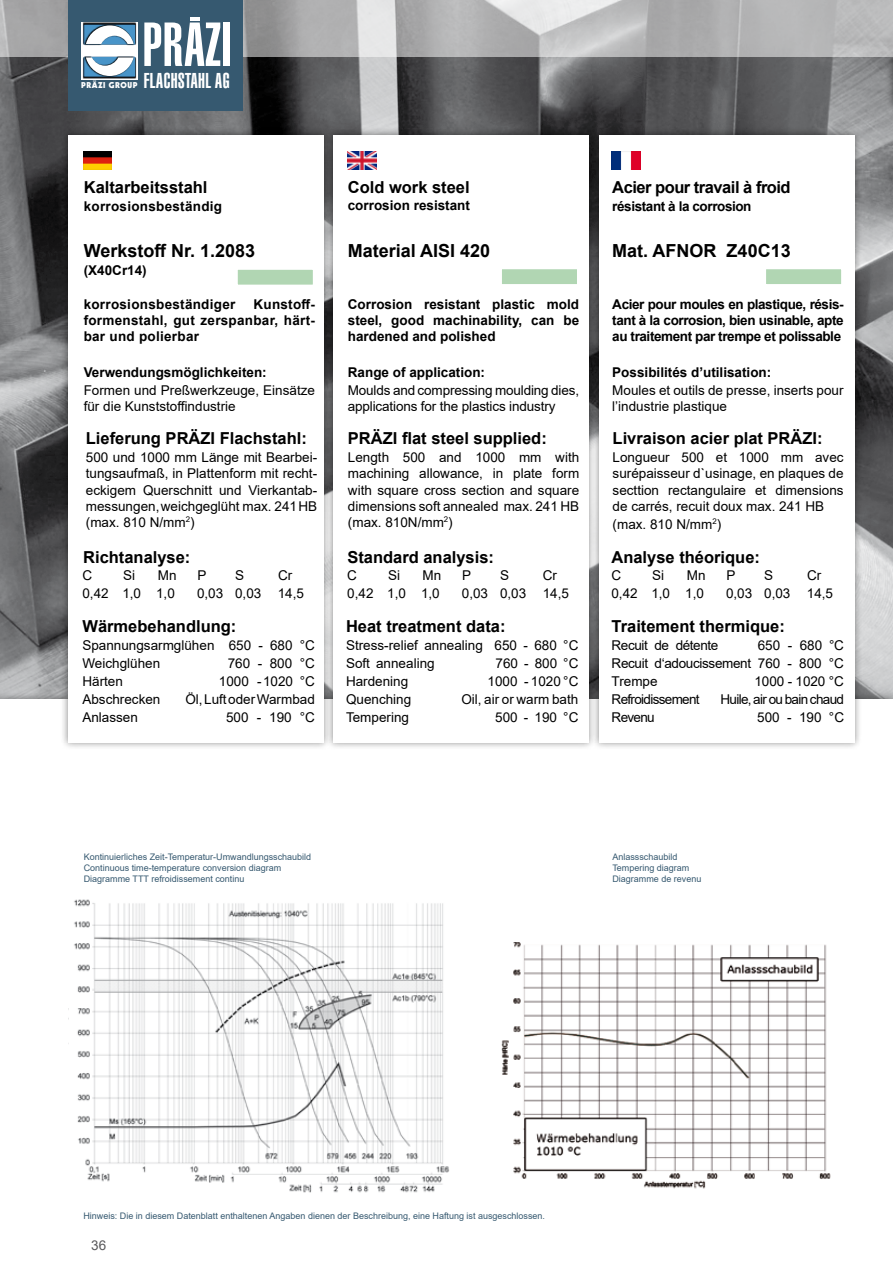
<style>
.page{position:relative;width:893px;height:1263px;background:#fff}
.page>*{position:absolute;margin:0;border:0;box-sizing:border-box;transform-origin:0 0}
.t1{font:900 extra-condensed 60.3px "Swiss 911 BT";letter-spacing:.02em;color:#fff}
.t2{font:900 extra-condensed 21px "Swiss 911 BT";letter-spacing:.02em;color:#fff}
.t3{font:700 18px "Arial";color:#000}
.t4{font:700 16.5px "Arial";color:#000}
.t5{font:700 16.5px "Arial";letter-spacing:-.03em;color:#000}
.t6{font:13.5px/16.2px "Arial";color:#000}
.t7{font:700 13.5px/16.2px "Arial";color:#000;text-align:justify}
.t8{font:700 13.5px "Arial";letter-spacing:.02em;color:#000}
.t9{font:13.5px "Arial";letter-spacing:-.05em;color:#000}
.t10{font:700 13.5px "Arial";letter-spacing:-.03em;color:#000}
.t11{font:13.5px "Arial";letter-spacing:-.03em;color:#000}
.t12{font:13.5px "Arial";color:#58585a}
.t13{font:9px/10.8px "Arial";color:#365970}
.t14{font:900 8.25px "Kabel LT Std";letter-spacing:.07em;color:#fff}
</style>
<div class="page">
<img style="left:0;top:57px;width:893px;height:635px">
<svg style="left:0;top:0;width:893px;height:57px;background:#b6b6b7"></svg>
<div style="left:60px;top:127px;width:271px;height:623px;background:#000;opacity:.45"></div>
<div style="left:68px;top:135px;width:255px;height:607px;background:#fff"></div>
<div style="left:325px;top:127px;width:271px;height:623px;background:#000;opacity:.45"></div>
<div style="left:333px;top:135px;width:255px;height:607px;background:#fff"></div>
<div style="left:591px;top:127px;width:271px;height:623px;background:#000;opacity:.45"></div>
<div style="left:599px;top:135px;width:255px;height:607px;background:#fff"></div>
<img style="left:612px;top:151px;width:28px;height:19px">
<img style="left:348px;top:151px;width:28px;height:19px">
<img style="left:84px;top:151px;width:28px;height:19px">
<svg style="left:766px;top:269px;width:76px;height:15px"></svg>
<svg style="left:502px;top:269px;width:75px;height:15px"></svg>
<svg style="left:237px;top:269px;width:76px;height:16px"></svg>
<img style="left:501px;top:942px;width:330px;height:247px">
<img style="left:68px;top:899px;width:382px;height:294px">
<div style="left:885px;top:49px;width:8px;height:63px;background:#000;opacity:.45"></div>
<hr style="left:892px;top:57px;width:1px;height:47px;background:#fff">
<div style="left:68px;top:0;width:175px;height:111px;background:#365970"></div>
<div style="left:81px;top:22px;width:57px;height:57px;background:#fff"></div>
<img style="left:82px;top:59px;width:54px;height:20px">
<img style="left:84px;top:56px;width:51px;height:1px">
<svg style="left:83px;top:57px;width:53px;height:21px"></svg>
<img style="left:82px;top:23px;width:54px;height:20px">
<img style="left:85px;top:45px;width:49px;height:1px">
<svg style="left:83px;top:24px;width:53px;height:21px"></svg>
<svg style="left:190px;top:17px;width:10px;height:3px"></svg>
<h1 class="t1" style="left:143px;top:12px;width:90px">PRAZI</h1>
<p class="t14" style="left:81px;top:80px;width:58px">PRÄZI GROUP</p>
<h2 class="t2" style="left:144px;top:69px;width:87px">FLACHSTAHL AG</h2>
<p class="t4" style="left:84px;top:176px;width:125px">Kaltarbeitsstahl</p>
<p class="t8" style="left:84px;top:197px;width:140px">korrosionsbeständig</p>
<p class="t4" style="left:348px;top:176px;width:123px">Cold work steel</p>
<p class="t7" style="left:348px;top:197px;width:124px">corrosion resistant</p>
<p class="t5" style="left:612px;top:176px;width:180px">Acier pour travail à froid</p>
<p class="t10" style="left:612px;top:197px;width:141px">résistant à la corrosion</p>
<h3 class="t3" style="left:84px;top:238px;width:173px">Werkstoff Nr. 1.2083</h3>
<p class="t7" style="left:84px;top:262px;width:65px">(X40Cr14)</p>
<h3 class="t3" style="left:348px;top:238px;width:144px">Material AISI 420</h3>
<h3 class="t3" style="left:612px;top:238px;width:180px">Mat. AFNOR Z40C13</h3>
<p class="t7" style="left:84px;top:296px;width:233px;text-indent:170px">Kunstoff&shy;formenstahl, gut zerspanbar, härt&shy;bar und polierbar</p>
<p class="t7" style="left:84px;top:364px;width:185px">Verwendungsmöglichkeiten:</p>
<p class="t6" style="left:84px;top:382px;width:233px">Formen und Preßwerkzeuge, Einsätze für die Kunststoffindustrie</p>
<p class="t8" style="left:84px;top:294px;width:153px">korrosionsbeständiger</p>
<p class="t7" style="left:348px;top:296px;width:233px">Corrosion resistant plastic mold steel, good machinability, can be hardened and polished</p>
<p class="t7" style="left:348px;top:364px;width:139px">Range of application:</p>
<p class="t6" style="left:348px;top:382px;width:233px">Moulds and compressing moulding dies, applications for the plastics industry</p>
<p class="t7" style="left:612px;top:296px;width:233px">Acier pour moules en plastique, résis&shy;tant à la corrosion, bien usinable, apte au traitement par trempe et polissable</p>
<p class="t7" style="left:612px;top:364px;width:161px">Possibilités d’utilisation:</p>
<p class="t6" style="left:612px;top:382px;width:233px">Moules et outils de presse, inserts pour l’industrie plastique</p>
<p class="t4" style="left:86px;top:427px;width:222px">Lieferung PRÄZI Flachstahl:</p>
<p class="t6" style="left:86px;top:449px;width:233px;text-align:justify">500 und 1000 mm Länge mit Bearbei&shy;tungsaufmaß, in Plattenform mit recht&shy;eckigem Querschnitt und Vierkantab&shy;messungen, weichgeglüht max. 241 HB (max. 810 N/mm<sup>2</sup>)</p>
<p class="t4" style="left:348px;top:427px;width:200px">PRÄZI flat steel supplied:</p>
<p class="t6" style="left:348px;top:449px;width:233px;text-align:justify">Length 500 and 1000 mm with machining allowance, in plate form with square cross section and square dimensions soft annealed max. 241 HB (max. 810N/mm<sup>2</sup>)</p>
<p class="t4" style="left:613px;top:427px;width:211px">Livraison acier plat PRÄZI:</p>
<p class="t6" style="left:613px;top:449px;width:232px;text-align:justify">Longueur 500 et 1000 mm avec surépaisseur d`usinage, en plaques de secttion rectangulaire et dimensions de carrés, recuit doux max. 241 HB</p>
<p class="t6" style="left:613px;top:516px;width:110px">(max. 810 N/mm<sup>2</sup>)</p>
<p class="t4" style="left:83px;top:546px;width:109px">Richtanalyse:</p>
<p class="t4" style="left:347px;top:546px;width:148px">Standard analysis:</p>
<p class="t4" style="left:611px;top:545px;width:150px">Analyse théorique:</p>
<p class="t6" style="left:82px;top:567px;width:11px">C</p>
<p class="t6" style="left:123px;top:567px;width:14px">Si</p>
<p class="t6" style="left:158px;top:567px;width:20px">Mn</p>
<p class="t6" style="left:197px;top:567px;width:11px">P</p>
<p class="t6" style="left:235px;top:567px;width:11px">S</p>
<p class="t6" style="left:278px;top:567px;width:16px">Cr</p>
<p class="t6" style="left:82px;top:585px;width:94px">0,42 1,0 1,0</p>
<p class="t6" style="left:197px;top:585px;width:109px">0,03 0,03 14,5</p>
<p class="t6" style="left:347px;top:567px;width:11px">C</p>
<p class="t6" style="left:388px;top:567px;width:14px">Si</p>
<p class="t6" style="left:423px;top:567px;width:20px">Mn</p>
<p class="t6" style="left:462px;top:567px;width:11px">P</p>
<p class="t6" style="left:500px;top:567px;width:11px">S</p>
<p class="t6" style="left:543px;top:567px;width:16px">Cr</p>
<p class="t6" style="left:347px;top:585px;width:94px">0,42 1,0 1,0</p>
<p class="t6" style="left:462px;top:585px;width:109px">0,03 0,03 14,5</p>
<p class="t6" style="left:611px;top:567px;width:11px">C</p>
<p class="t6" style="left:652px;top:567px;width:14px">Si</p>
<p class="t6" style="left:687px;top:567px;width:20px">Mn</p>
<p class="t6" style="left:726px;top:567px;width:11px">P</p>
<p class="t6" style="left:764px;top:567px;width:11px">S</p>
<p class="t6" style="left:807px;top:567px;width:16px">Cr</p>
<p class="t6" style="left:611px;top:585px;width:94px">0,42 1,0 1,0</p>
<p class="t6" style="left:726px;top:585px;width:109px">0,03 0,03 14,5</p>
<p class="t4" style="left:82px;top:615px;width:156px">Wärmebehandlung:</p>
<p class="t6" style="left:82px;top:636px;width:234px;line-height:17.9px">Spannungsarmglühen 650 - 680 °C<br>Weichglühen</p>
<p class="t6" style="left:228px;top:655px;width:89px">760 - 800 °C</p>
<p class="t6" style="left:82px;top:673px;width:42px">Härten</p>
<p class="t6" style="left:219px;top:673px;width:97px">1000 - 1020 °C</p>
<p class="t6" style="left:82px;top:691px;width:80px">Abschrecken</p>
<p class="t6" style="left:185px;top:691px;width:131px">Öl, Luft oder Warmbad</p>
<p class="t6" style="left:82px;top:709px;width:57px">Anlassen</p>
<p class="t6" style="left:226px;top:709px;width:90px">500 - 190 °C</p>
<p class="t4" style="left:346px;top:615px;width:161px">Heat treatment data:</p>
<p class="t6" style="left:346px;top:636px;width:234px;line-height:17.9px">Stress-relief annealing 650 - 680 °C<br>Soft annealing</p>
<p class="t6" style="left:495px;top:655px;width:84px">760 - 800 °C</p>
<p class="t6" style="left:346px;top:673px;width:64px">Hardening</p>
<p class="t6" style="left:487px;top:673px;width:92px">1000 - 1020 °C</p>
<p class="t6" style="left:346px;top:691px;width:67px">Quenching</p>
<p class="t6" style="left:461px;top:691px;width:119px">Oil, air or warm bath</p>
<p class="t6" style="left:346px;top:709px;width:65px">Tempering</p>
<p class="t6" style="left:495px;top:709px;width:85px">500 - 190 °C</p>
<p class="t4" style="left:612px;top:615px;width:175px">Traitement thermique:</p>
<p class="t11" style="left:612px;top:636px;width:108px">Recuit de détente</p>
<p class="t6" style="left:612px;top:636px;width:234px;line-height:17.9px;text-align:justify;text-indent:146px">650 - 680 °C Recuit d‘adoucissement 760 - 800 °C Trempe</p>
<p class="t6" style="left:755px;top:673px;width:91px">1000 - 1020 °C</p>
<p class="t9" style="left:612px;top:690px;width:90px">Refroidissement</p>
<p class="t9" style="left:720px;top:690px;width:125px">Huile, air ou bain chaud</p>
<p class="t6" style="left:612px;top:709px;width:45px">Revenu</p>
<p class="t6" style="left:757px;top:709px;width:88px">500 - 190 °C</p>
<p class="t13" style="left:84px;top:852px;width:229px">Kontinuierliches Zeit-Temperatur-Umwandlungsschaubild<br>Continuous time-temperature conversion diagram<br>Diagramme TTT refroidissement continu</p>
<p class="t13" style="left:612px;top:852px;width:91px">Anlassschaubild<br>Tempering diagram<br>Diagramme de revenu</p>
<p class="t13" style="left:83px;top:1210px;width:463px">Hinweis: Die in diesem Datenblatt enthaltenen Angaben dienen der Beschreibung, eine Haftung ist ausgeschlossen.</p>
<p class="t12" style="left:91px;top:1236px;width:17px">36</p>
</div>
